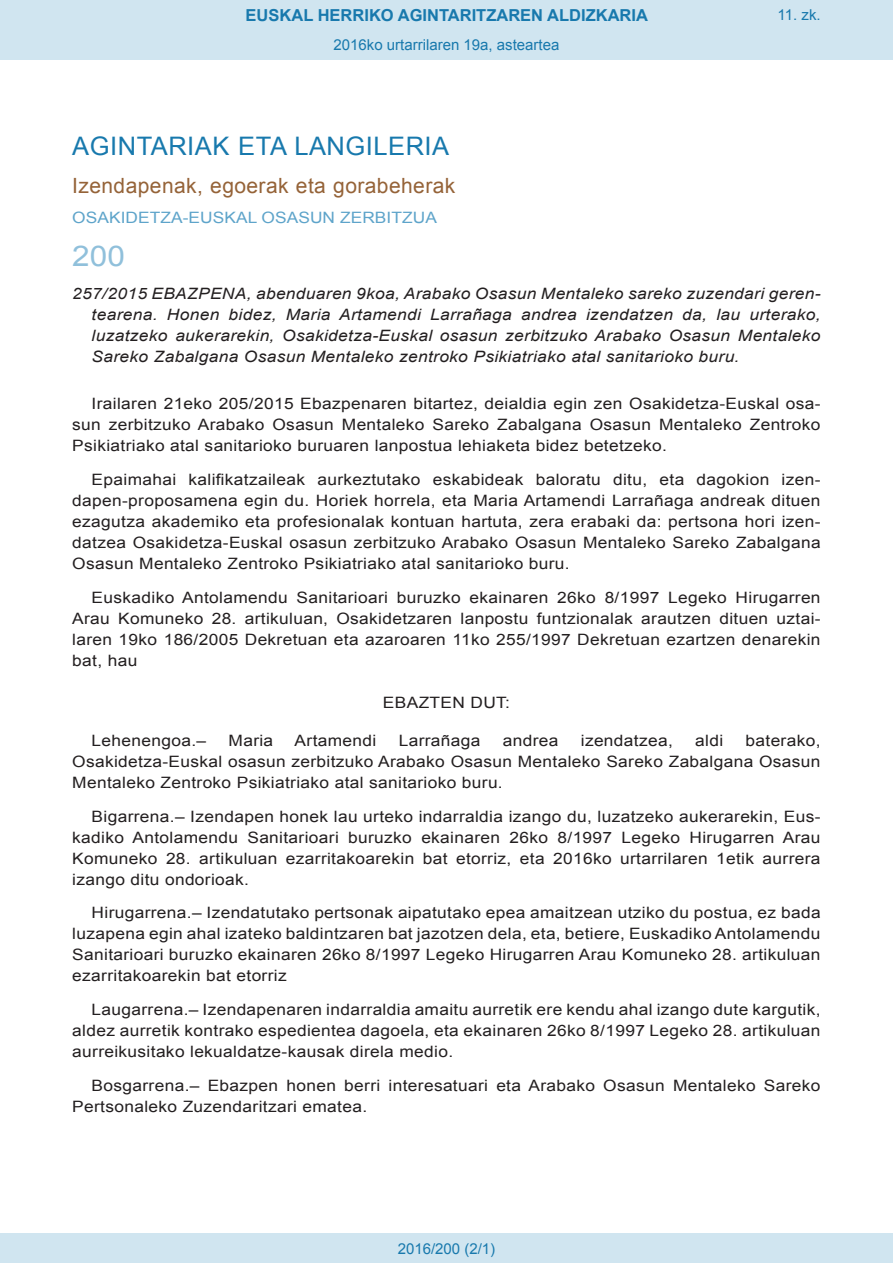
<style>
.page{position:relative;width:893px;height:1263px;background:#fff}
.page>*{position:absolute;margin:0;border:0;box-sizing:border-box;transform-origin:0 0}
.BOPVOrden{font:28.5px "Arial";color:#90c0db;scale:1.11 1}
.BOPVSeccion{font:25.5px "Arial";letter-spacing:.02em;color:#1879ad}
.BOPVSubseccion{font:21px "Arial";letter-spacing:.02em;color:#956338}
.t1{font:700 16.5px "Arial";color:#1879ad}
.BOPVDetalle{font:15.6px/21px "Arial";letter-spacing:.02em;color:#231f20;text-align:justify;scale:1.11 1}
.BOPVTitulo{font:italic 15.6px/21px "Arial";letter-spacing:.02em;color:#231f20;text-align:justify;scale:1.11 1}
.BOPVOrganismo{font:15.6px "Arial";letter-spacing:.005em;color:#5ea4ca;scale:1.11 1}
.BOPVClave{font:15.6px "Arial";letter-spacing:.02em;color:#231f20;scale:1.11 1}
.Paginacion_Centro{font:15px "Arial";color:#1879ad}
</style>
<div class="page">
<div style="left:0;top:0;width:893px;height:60px;background:#d0e5f0"></div>
<div style="left:0;top:1233px;width:893px;height:30px;background:#d0e5f0"></div>
<p class="t1" style="left:246px;top:4px;width:404px">EUSKAL HERRIKO AGINTARITZAREN ALDIZKARIA</p>
<p class="Paginacion_Centro" style="left:333px;top:35px;width:227px">2016ko urtarrilaren 19a, asteartea</p>
<p class="Paginacion_Centro" style="left:778px;top:5px;width:45px">11. zk.</p>
<p class="BOPVSeccion" style="left:72px;top:129px;width:378px">AGINTARIAK ETA LANGILERIA</p>
<p class="BOPVSubseccion" style="left:72px;top:171px;width:385px">Izendapenak, egoerak eta gorabeherak</p>
<p class="BOPVOrganismo" style="left:72px;top:207px;width:330px">OSAKIDETZA-EUSKAL OSASUN ZERBITZUA</p>
<p class="BOPVOrden" style="left:72px;top:237px;width:49px">200</p>
<p class="BOPVTitulo" style="left:92px;top:284px;width:658px;text-indent:-19px">257/2015 EBAZPENA, abenduaren 9koa, Arabako Osasun Mentaleko sareko zuzendari geren&shy;tearena. Honen bidez, Maria Artamendi Larrañaga andrea izendatzen da, lau urterako, luzatzeko aukerarekin, Osakidetza-Euskal osasun zerbitzuko Arabako Osasun Mentaleko Sareko Zabalgana Osasun Mentaleko zentroko Psikiatriako atal sanitarioko buru.</p>
<p class="BOPVDetalle" style="left:72px;top:393px;width:676px;text-indent:19px">Irailaren 21eko 205/2015 Ebazpenaren bitartez, deialdia egin zen Osakidetza-Euskal osa&shy;sun zerbitzuko Arabako Osasun Mentaleko Sareko Zabalgana Osasun Mentaleko Zentroko Psikiatriako atal sanitarioko buruaren lanpostua lehiaketa bidez betetzeko.</p>
<p class="BOPVDetalle" style="left:72px;top:469px;width:676px;text-indent:19px">Epaimahai kalifikatzaileak aurkeztutako eskabideak baloratu ditu, eta dagokion izen&shy;dapen-proposamena egin du. Horiek horrela, eta Maria Artamendi Larrañaga andreak dituen ezagutza akademiko eta profesionalak kontuan hartuta, zera erabaki da: pertsona hori izen&shy;datzea Osakidetza-Euskal osasun zerbitzuko Arabako Osasun Mentaleko Sareko Zabalgana Osasun Mentaleko Zentroko Psikiatriako atal sanitarioko buru.</p>
<p class="BOPVDetalle" style="left:72px;top:587px;width:676px;text-indent:19px">Euskadiko Antolamendu Sanitarioari buruzko ekainaren 26ko 8/1997 Legeko Hirugarren Arau Komuneko 28. artikuluan, Osakidetzaren lanpostu funtzionalak arautzen dituen uztai&shy;laren 19ko 186/2005 Dekretuan eta azaroaren 11ko 255/1997 Dekretuan ezartzen denarekin bat, hau</p>
<p class="BOPVClave" style="left:383px;top:692px;width:116px">EBAZTEN DUT:</p>
<p class="BOPVDetalle" style="left:92px;top:730px;width:105px">Lehenengoa.–</p>
<p class="BOPVDetalle" style="left:229px;top:730px;width:42px">Maria</p>
<p class="BOPVDetalle" style="left:295px;top:730px;width:75px">Artamendi</p>
<p class="BOPVDetalle" style="left:399px;top:730px;width:75px">Larrañaga</p>
<p class="BOPVDetalle" style="left:503px;top:730px;width:52px">andrea</p>
<p class="BOPVDetalle" style="left:581px;top:730px;width:84px">izendatzea,</p>
<p class="BOPVDetalle" style="left:695px;top:730px;width:27px">aldi</p>
<p class="BOPVDetalle" style="left:72px;top:730px;width:676px;text-indent:673px">baterako, Osakidetza-Euskal osasun zerbitzuko Arabako Osasun Mentaleko Sareko Zabalgana Osasun Mentaleko Zentroko Psikiatriako atal sanitarioko buru.</p>
<p class="BOPVDetalle" style="left:72px;top:806px;width:676px;text-indent:19px">Bigarrena.– Izendapen honek lau urteko indarraldia izango du, luzatzeko aukerarekin, Eus&shy;kadiko Antolamendu Sanitarioari buruzko ekainaren 26ko 8/1997 Legeko Hirugarren Arau Komuneko 28. artikuluan ezarritakoarekin bat etorriz, eta 2016ko urtarrilaren 1etik aurrera izango ditu ondorioak.</p>
<p class="BOPVDetalle" style="left:72px;top:902px;width:676px;text-indent:19px">Hirugarrena.– Izendatutako pertsonak aipatutako epea amaitzean utziko du postua, ez bada luzapena egin ahal izateko baldintzaren bat jazotzen dela, eta, betiere, Euskadiko Antolamendu Sanitarioari buruzko ekainaren 26ko 8/1997 Legeko Hirugarren Arau Komuneko 28. artikuluan ezarritakoarekin bat etorriz</p>
<p class="BOPVDetalle" style="left:72px;top:999px;width:676px;text-indent:19px">Laugarrena.– Izendapenaren indarraldia amaitu aurretik ere kendu ahal izango dute kargutik, aldez aurretik kontrako espedientea dagoela, eta ekainaren 26ko 8/1997 Legeko 28. artikuluan aurreikusitako lekualdatze-kausak direla medio.</p>
<p class="BOPVDetalle" style="left:72px;top:1075px;width:676px;text-indent:19px">Bosgarrena.– Ebazpen honen berri interesatuari eta Arabako Osasun Mentaleko Sareko<br>Pertsonaleko Zuzendaritzari ematea.</p>
<p class="Paginacion_Centro" style="left:398px;top:1238px;width:99px">2016/200 (2/1)</p>
</div>
